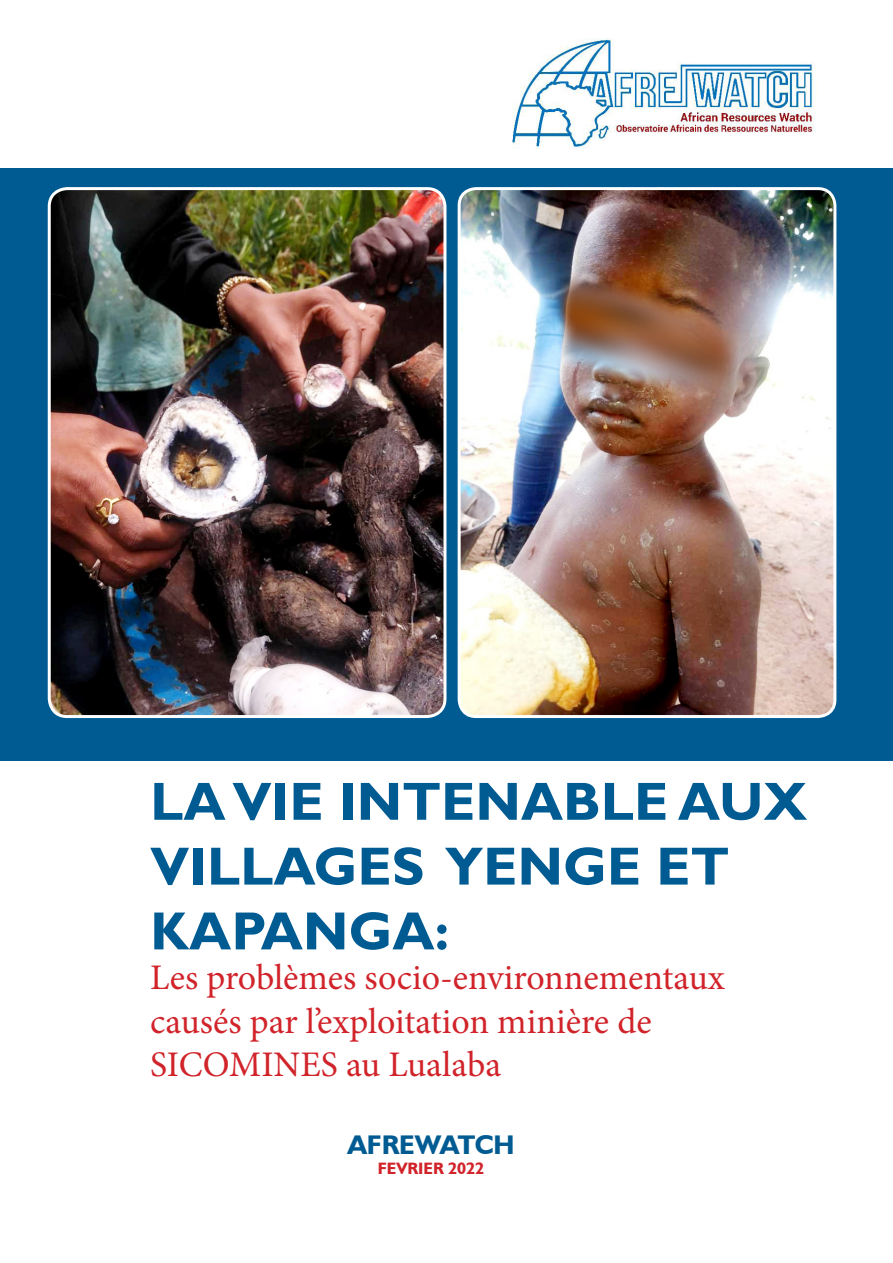
<style>
.page{position:relative;width:893px;height:1263px;background:#fff}
.page>*{position:absolute;margin:0;border:0;box-sizing:border-box;transform-origin:0 0}
.TITRE_PREMIER{font:700 54px/64.8px "Gill Sans";color:#005b92}
.TITRE_PREMIER-2{font:36px/43.2px "Minion Pro";color:#d1232a}
.TITRE_PREMIER-3{font:700 27px "Humanist 521 BT";color:#005b92}
.TITRE_PREMIER-4{font:700 16.5px "Humanist 521 BT";color:#d1232a}
</style>
<div class="page">
<div style="left:0;top:168px;width:893px;height:592px;background:#005b92"></div>
<img style="left:512px;top:38px;width:303px;height:111px">
<img style="left:49px;top:189px;width:396px;height:527px">
<div style="left:48px;top:187px;width:398px;height:531px;border:3px solid #fff;border-radius:18px"></div>
<img style="left:459px;top:189px;width:376px;height:527px">
<div style="left:458px;top:187px;width:378px;height:531px;border:3px solid #fff;border-radius:17px"></div>
<p class="TITRE_PREMIER" style="left:150px;top:771px;width:659px">LA VIE INTENABLE AUX<br>VILLAGES YENGE ET<br>KAPANGA:</p>
<p class="TITRE_PREMIER-2" style="left:150px;top:956px;width:576px">Les problèmes socio-environnementaux causés par l’exploitation minière de<br>SICOMINES au Lualaba</p>
<p class="TITRE_PREMIER-3" style="left:347px;top:1128px;width:169px">AFREWATCH</p>
<p class="TITRE_PREMIER-4" style="left:378px;top:1158px;width:108px">FEVRIER 2022</p>
</div>
